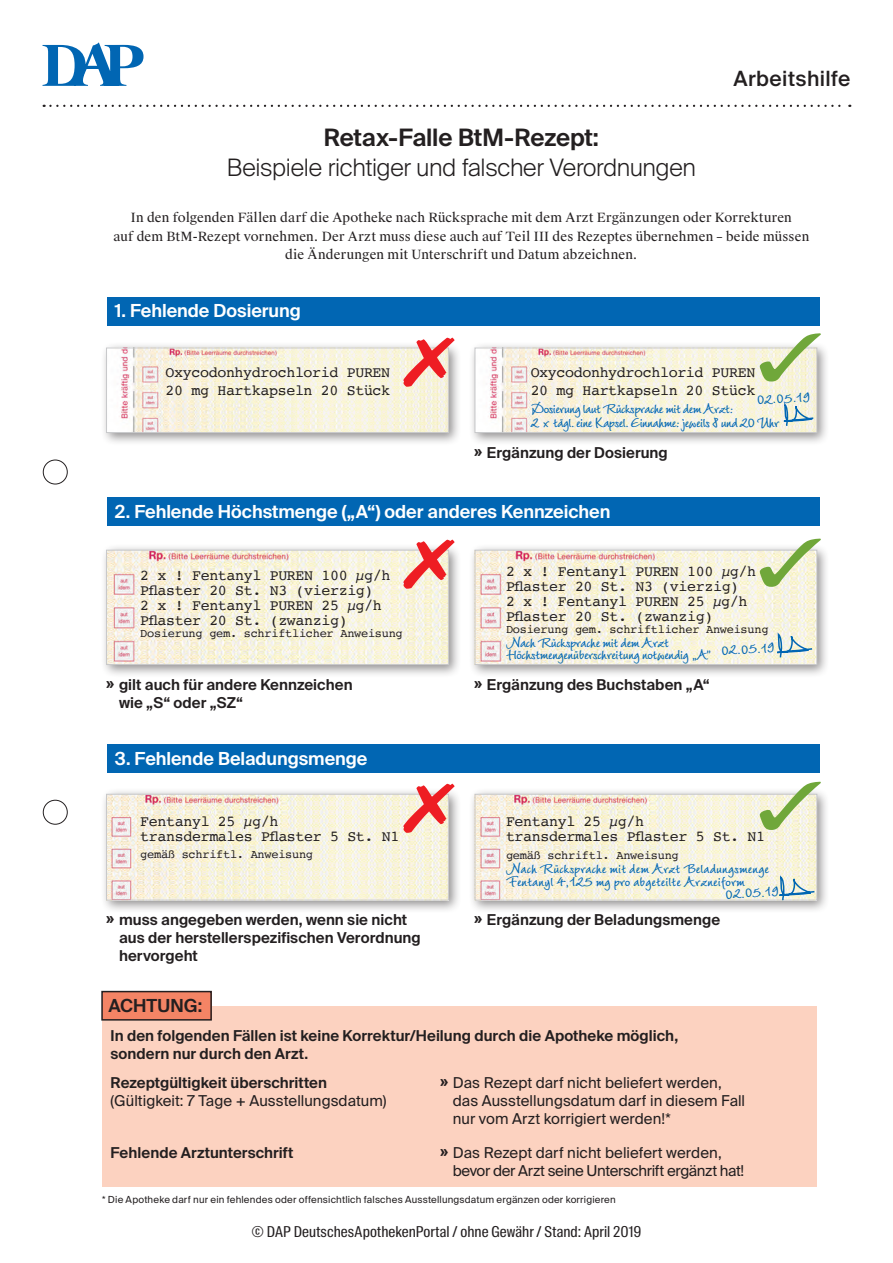
<style>
.page{position:relative;width:893px;height:1263px;background:#fff}
.page>*{position:absolute;margin:0;border:0;box-sizing:border-box;transform-origin:0 0}
.t1{font:300 24px "Suisse Intl";letter-spacing:-.01em;color:#231f20}
.t2{font:600 24px "Suisse Intl";letter-spacing:-.01em;color:#231f20}
.t3{font:500 21px "Suisse Intl";letter-spacing:.02em;color:#231f20}
.t4{font:600 18px "Suisse Intl";letter-spacing:-.005em;color:#fff}
.t5{font:600 18px "Suisse Intl";letter-spacing:.005em;color:#231f20}
.t6{font:700 16.5px/12px "LT Wiesbaden Swing";letter-spacing:-.025em;color:#0166b3}
.t7{font:700 16.5px/13.5px "LT Wiesbaden Swing";color:#0166b3}
.t8{font:15px/15px "Courier";letter-spacing:-.025em;color:#231f20}
.t9{font:600 15px/18px "Suisse Intl";letter-spacing:.005em;color:#231f20}
.t10{font:15px/18px "Suisse Intl";color:#231f20}
.t11{font:15px "Suisse Intl Cond";letter-spacing:.005em;color:#231f20}
.t12{font:12.75px/18px "Suisse Works";letter-spacing:.01em;color:#231f20;text-align:center}
.t13{font:12px "Courier";letter-spacing:-.025em;color:#231f20}
.t14{font:9.75px "Suisse Intl";letter-spacing:.02em;color:#231f20}
.s1{font-weight:600}
</style>
<div class="page">
<div style="left:107px;top:497px;width:713px;height:29px;background:#0166b3"></div>
<div style="left:100px;top:544px;width:362px;height:134px;background:#231f20;opacity:.5"></div>
<img style="left:108px;top:552px;width:339px;height:111px">
<div style="left:106px;top:550px;width:343px;height:115px;border:1px solid #c7c8ca"></div>
<div style="left:469px;top:544px;width:361px;height:134px;background:#231f20;opacity:.5"></div>
<img style="left:477px;top:552px;width:338px;height:111px">
<div style="left:475px;top:550px;width:342px;height:115px;border:1px solid #c7c8ca"></div>
<svg style="left:721px;top:627px;width:93px;height:32px;background:#e8ebdb"></svg>
<div style="left:107px;top:744px;width:713px;height:28px;background:#0166b3"></div>
<div style="left:469px;top:788px;width:361px;height:125px;background:#231f20;opacity:.5"></div>
<img style="left:477px;top:796px;width:338px;height:102px">
<div style="left:475px;top:794px;width:342px;height:106px;border:1px solid #c7c8ca"></div>
<svg style="left:723px;top:869px;width:94px;height:33px;background:#e4e7da"></svg>
<div style="left:100px;top:788px;width:362px;height:125px;background:#231f20;opacity:.5"></div>
<img style="left:108px;top:796px;width:339px;height:102px">
<div style="left:106px;top:794px;width:343px;height:106px;border:1px solid #c7c8ca"></div>
<div style="left:102px;top:1006px;width:714px;height:181px;background:#fcd2c0"></div>
<div style="left:102px;top:991px;width:109px;height:29px;background:#f48465"></div>
<div style="left:101px;top:991px;width:111px;height:29px;border:2px solid #231f20"></div>
<div style="left:43px;top:460px;width:24px;height:24px;border:1px solid #231f20;border-radius:50%"></div>
<div style="left:43px;top:800px;width:24px;height:24px;border:1px solid #231f20;border-radius:50%"></div>
<svg style="left:44px;top:105px;width:806px;height:2px"></svg>
<svg style="left:43px;top:43px;width:101px;height:43px"></svg>
<div style="left:107px;top:298px;width:713px;height:28px;background:#0166b3"></div>
<div style="left:100px;top:342px;width:362px;height:104px;background:#231f20;opacity:.5"></div>
<img style="left:108px;top:350px;width:339px;height:81px">
<div style="left:106px;top:348px;width:343px;height:85px;border:1px solid #c7c8ca"></div>
<div style="left:469px;top:342px;width:361px;height:104px;background:#231f20;opacity:.5"></div>
<img style="left:477px;top:350px;width:338px;height:81px">
<div style="left:475px;top:348px;width:342px;height:85px;border:1px solid #c7c8ca"></div>
<svg style="left:733px;top:396px;width:83px;height:32px;background:#e7eadb"></svg>
<svg style="left:403px;top:544px;width:52px;height:45px"></svg>
<svg style="left:403px;top:788px;width:52px;height:45px"></svg>
<svg style="left:403px;top:342px;width:52px;height:45px"></svg>
<svg style="left:760px;top:544px;width:61px;height:43px"></svg>
<svg style="left:760px;top:788px;width:61px;height:42px"></svg>
<svg style="left:760px;top:342px;width:61px;height:39px"></svg>
<h2 class="t3" style="left:733px;top:66px;width:118px">Arbeitshilfe</h2>
<h1 class="t2" style="left:324px;top:124px;width:277px">Retax-Falle BtM-Rezept:</h1>
<h1 class="t1" style="left:227px;top:154px;width:470px">Beispiele richtiger und falscher Verordnungen</h1>
<p class="t12" style="left:113px;top:209px;width:697px">In den folgenden Fällen darf die Apotheke nach Rücksprache mit dem Arzt Ergänzungen oder Korrekturen<br>auf dem BtM-Rezept vornehmen. Der Arzt muss diese auch auf Teil III des Rezeptes übernehmen – beide müssen die Änderungen mit Unterschrift und Datum abzeichnen.</p>
<p class="t4" style="left:115px;top:300px;width:188px">1. Fehlende Dosierung</p>
<p class="t8" style="left:166px;top:363px;width:226px;line-height:18px">Oxycodonhydrochlorid PUREN<br>20 mg Hartkapseln 20 Stück</p>
<p class="t8" style="left:531px;top:363px;width:226px;line-height:18px">Oxycodonhydrochlorid PUREN<br>20 mg Hartkapseln 20 Stück</p>
<p class="t6" style="left:531px;top:401px;width:250px;line-height:13.5px">Dosierung laut Rücksprache mit dem Arzt:<br>2 x tägl. eine Kapsel. Einnahme: jeweils 8 und 20 Uhr</p>
<p class="t6" style="left:756px;top:393px;width:55px;rotate:-3deg">02.05.19</p>
<p class="t9" style="left:474px;top:444px;width:195px">» Ergänzung der Dosierung</p>
<p class="t4" style="left:115px;top:501px;width:497px">2. Fehlende Höchstmenge („A“) oder anderes Kennzeichen</p>
<p class="t8" style="left:140px;top:568px;width:252px">2 x ! Fentanyl PUREN 100 µg/h<br>Pflaster 20 St. N3 (vierzig)<br>2 x ! Fentanyl PUREN 25 µg/h<br>Pflaster 20 St. (zwanzig)</p>
<p class="t13" style="left:140px;top:624px;width:264px">Dosierung gem. schriftlicher Anweisung</p>
<p class="t8" style="left:506px;top:563px;width:252px">2 x ! Fentanyl PUREN 100 µg/h<br>Pflaster 20 St. N3 (vierzig)<br>2 x ! Fentanyl PUREN 25 µg/h<br>Pflaster 20 St. (zwanzig)</p>
<p class="t13" style="left:506px;top:620px;width:264px">Dosierung gem. schriftlicher Anweisung</p>
<p class="t6" style="left:506px;top:636px;width:207px">Nach Rücksprache mit dem Arzt<br>Höchstmengenüberschreitung notwendig „A”</p>
<p class="t6" style="left:721px;top:644px;width:55px;rotate:-3deg">02.05.19</p>
<p class="t9" style="left:119px;top:676px;width:235px;text-indent:-13px">» gilt auch für andere Kennzeichen wie „S“ oder „SZ“</p>
<p class="t9" style="left:474px;top:676px;width:237px">» Ergänzung des Buchstaben „A“</p>
<p class="t4" style="left:115px;top:748px;width:254px">3. Fehlende Beladungsmenge</p>
<p class="t8" style="left:140px;top:814px;width:261px">Fentanyl 25 µg/h<br>transdermales Pflaster 5 St. N1</p>
<p class="t13" style="left:140px;top:844px;width:174px">gemäß schriftl. Anweisung</p>
<p class="t8" style="left:506px;top:814px;width:261px">Fentanyl 25 µg/h<br>transdermales Pflaster 5 St. N1</p>
<p class="t13" style="left:506px;top:846px;width:174px">gemäß schriftl. Anweisung</p>
<p class="t7" style="left:506px;top:861px;width:265px">Nach Rücksprache mit dem Arzt Beladungsmenge<br>Fentanyl 4,125 mg pro abgeteilte Arzneiform</p>
<p class="t6" style="left:725px;top:887px;width:55px;rotate:-3deg">02.05.19</p>
<p class="t9" style="left:106px;top:911px;width:302px">» muss angegeben werden, wenn sie nicht</p>
<p class="t9" style="left:474px;top:911px;width:248px">» Ergänzung der Beladungsmenge</p>
<p class="t9" style="left:119px;top:929px;width:303px">aus der herstellerspezifischen Verordnung hervorgeht</p>
<p class="t5" style="left:108px;top:995px;width:95px">ACHTUNG:</p>
<p class="t9" style="left:111px;top:1026px;width:569px">In den folgenden Fällen ist keine Korrektur/Heilung durch die Apotheke möglich, sondern nur durch den Arzt.</p>
<p class="t9" style="left:111px;top:1074px;width:218px">Rezeptgültigkeit überschritten</p>
<p class="t10" style="left:440px;top:1074px;width:283px"><span class="s1">»</span> Das Rezept darf nicht beliefert werden,</p>
<p class="t10" style="left:111px;top:1092px;width:277px">(Gültigkeit: 7 Tage + Ausstellungsdatum)</p>
<p class="t10" style="left:453px;top:1092px;width:294px">das Ausstellungsdatum darf in diesem Fall nur vom Arzt korrigiert werden!*</p>
<p class="t9" style="left:111px;top:1144px;width:185px">Fehlende Arztunterschrift</p>
<p class="t10" style="left:453px;top:1144px;width:293px;text-indent:-13px"><span class="s1">»</span> Das Rezept darf nicht beliefert werden, bevor der Arzt seine Unterschrift ergänzt hat!</p>
<p class="t14" style="left:102px;top:1193px;width:515px">* Die Apotheke darf nur ein fehlendes oder offensichtlich falsches Ausstellungsdatum ergänzen oder korrigieren</p>
<p class="t11" style="left:251px;top:1223px;width:392px">© DAP DeutschesApothekenPortal / ohne Gewähr / Stand: April 2019</p>
</div>
